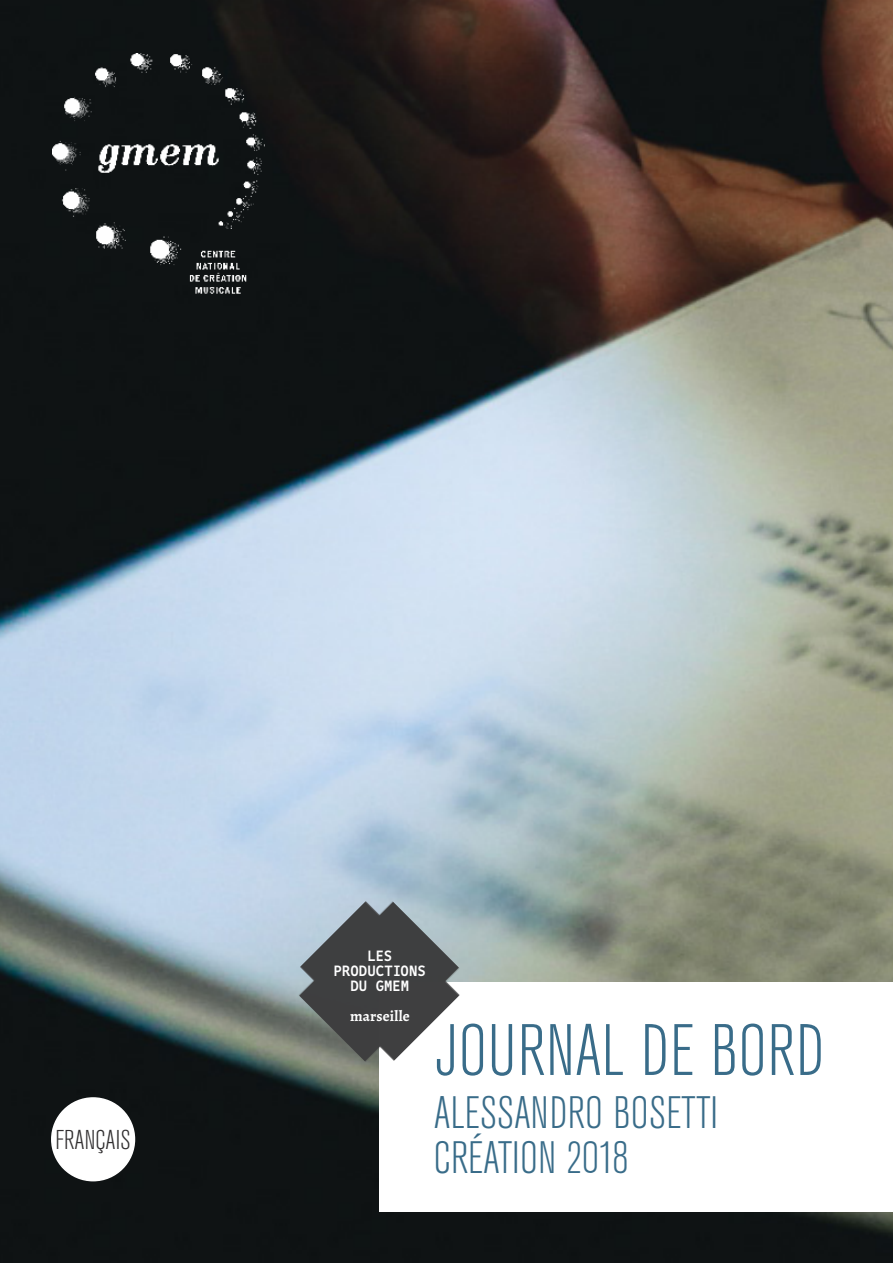
<style>
.page{position:relative;width:893px;height:1263px;background:#fff}
.page>*{position:absolute;margin:0;border:0;box-sizing:border-box;transform-origin:0 0}
.titre{font:300 condensed 72px "Akzidenz Grotesk BE";letter-spacing:.01em;color:#396c89}
.titre-2{font:300 condensed 45px "Akzidenz Grotesk BE";color:#396c89}
.titre-3{font:300 condensed 27px "Akzidenz Grotesk BE";color:#312f30}
.t1{font:700 15px "Comb Pro";color:#fff}
.t2{font:700 15px "Alegreya";letter-spacing:.01em;color:#fff}
</style>
<div class="page">
<img style="left:0;top:0;width:893px;height:1263px">
<div style="left:380px;top:982px;width:513px;height:230px;background:#fff"></div>
<img style="left:52px;top:53px;width:212px;height:243px">
<img style="left:285px;top:888px;width:188px;height:188px">
<div style="left:52px;top:1098px;width:82px;height:83px;background:#fff;border-radius:50%"></div>
<div style="left:51px;top:1097px;width:84px;height:84px;border:2px solid #fff;border-radius:50%"></div>
<p class="titre-3" style="left:56px;top:1126px;width:76px">FRANÇAIS</p>
<p class="t1" style="left:368px;top:944px;width:26px">LES</p>
<p class="t1" style="left:334px;top:959px;width:93px">PRODUCTIONS</p>
<p class="t1" style="left:350px;top:974px;width:60px">DU GMEM</p>
<p class="t2" style="left:350px;top:1005px;width:61px">marseille</p>
<p class="titre" style="left:434px;top:1011px;width:392px">JOURNAL DE BORD</p>
<p class="titre-2" style="left:434px;top:1089px;width:286px">ALESSANDRO BOSETTI</p>
<p class="titre-2" style="left:434px;top:1134px;width:196px">CRÉATION 2018</p>
</div>
